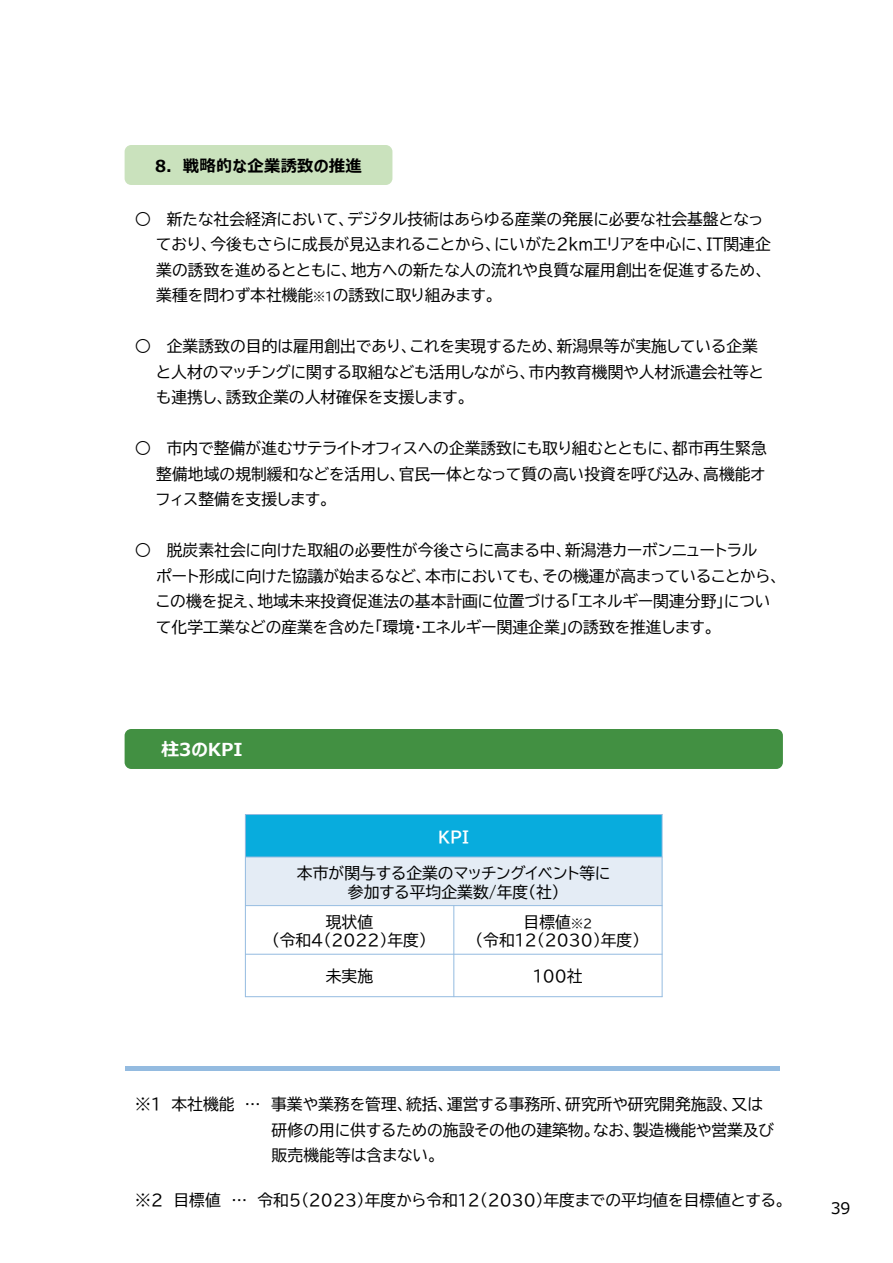
<style>
.page{position:relative;width:893px;height:1263px;background:#fff}
.page>*{position:absolute;margin:0;border:0;box-sizing:border-box;transform-origin:0 0}
.t1{font:700 17.85px "Meiryo UI";color:#fff}
.t2{font:700 16.5px "Meiryo UI";letter-spacing:.015em;color:#000}
.t3{font:15.9px "Meiryo";color:#000}
.t4{font:15.75px/25.5px "BIZ UDP Gothic";letter-spacing:.005em;color:#000}
.t5{font:15.75px "BIZ UDP Gothic Bold";color:#fff}
.s1{font-size:12px}
</style>
<div class="page">
<div style="left:125px;top:145px;width:267px;height:40px;background:#cae2bd;border-radius:7px"></div>
<div style="left:245px;top:814px;width:417px;height:43px;background:#08acdd"></div>
<div style="left:245px;top:857px;width:417px;height:48px;background:#e4ecf5"></div>
<hr style="left:453px;top:905px;width:1px;height:92px;background:#94bbe0">
<hr style="left:245px;top:857px;width:417px;height:1px;background:#94bbe0">
<hr style="left:245px;top:905px;width:417px;height:1px;background:#94bbe0">
<hr style="left:245px;top:954px;width:417px;height:1px;background:#94bbe0">
<hr style="left:245px;top:814px;width:1px;height:183px;background:#94bbe0">
<hr style="left:662px;top:814px;width:1px;height:183px;background:#94bbe0">
<hr style="left:245px;top:814px;width:417px;height:1px;background:#94bbe0">
<hr style="left:245px;top:996px;width:417px;height:1px;background:#94bbe0">
<div style="left:125px;top:729px;width:658px;height:40px;background:#429042;border-radius:7px"></div>
<div style="left:125px;top:1066px;width:654px;height:5px;background:#94bbe0"></div>
<p class="t2" style="left:155px;top:154px;width:208px">8. 戦略的な企業誘致の推進</p>
<p class="t4" style="left:156px;top:206px;width:616px;text-indent:-21px">○ 新たな社会経済において、デジタル技術はあらゆる産業の発展に必要な社会基盤となっており、今後もさらに成長が見込まれることから、にいがた2kmエリアを中心に、IT関連企業の誘致を進めるとともに、地方への新たな人の流れや良質な雇用創出を促進するため、業種を問わず本社機能<span class="s1">※１</span>の誘致に取り組みます。</p>
<p class="t4" style="left:156px;top:333px;width:609px;text-indent:-21px">○ 企業誘致の目的は雇用創出であり、これを実現するため、新潟県等が実施している企業と人材のマッチングに関する取組なども活用しながら、市内教育機関や人材派遣会社等とも連携し、誘致企業の人材確保を支援します。</p>
<p class="t4" style="left:156px;top:435px;width:612px;text-align:justify;text-indent:-21px">○ 市内で整備が進むサテライトオフィスへの企業誘致にも取り組むとともに、都市再生緊急整備地域の規制緩和などを活用し、官民一体となって質の高い投資を呼び込み、高機能オフィス整備を支援します。</p>
<p class="t4" style="left:156px;top:537px;width:625px;text-indent:-21px">○ 脱炭素社会に向けた取組の必要性が今後さらに高まる中、新潟港カーボンニュートラル<br>ポート形成に向けた協議が始まるなど、本市においても、その機運が高まっていることから、この機を捉え、地域未来投資促進法の基本計画に位置づける「エネルギー関連分野」について化学工業などの産業を含めた「環境・エネルギー関連企業」の誘致を推進します。</p>
<p class="t1" style="left:161px;top:737px;width:83px">柱3のKPI</p>
<p class="t5" style="left:438px;top:829px;width:33px">KPI</p>
<p class="t4" style="left:297px;top:863px;width:315px;line-height:18.9px;text-align:center">本市が関与する企業のマッチングイベント等に参加する平均企業数/年度（社）</p>
<p class="t4" style="left:272px;top:912px;width:157px;line-height:18.9px;text-align:center">現状値<br>（令和4（2022）年度）</p>
<p class="t4" style="left:475px;top:912px;width:167px;line-height:18.9px;text-align:center">目標値<span class="s1">※２<br></span>（令和12（2030）年度）</p>
<p class="t4" style="left:326px;top:964px;width:49px">未実施</p>
<p class="t4" style="left:533px;top:964px;width:51px">100社</p>
<p class="t4" style="left:272px;top:1091px;width:504px;text-indent:-136px">※１ 本社機能 … 事業や業務を管理、統括、運営する事務所、研究所や研究開発施設、又は研修の用に供するための施設その他の建築物。なお、製造機能や営業及び販売機能等は含まない。</p>
<p class="t4" style="left:135px;top:1187px;width:652px">※２ 目標値 … 令和５（２０２３）年度から令和１２（２０３０）年度までの平均値を目標値とする。</p>
<p class="t3" style="left:831px;top:1199px;width:21px">39</p>
</div>
